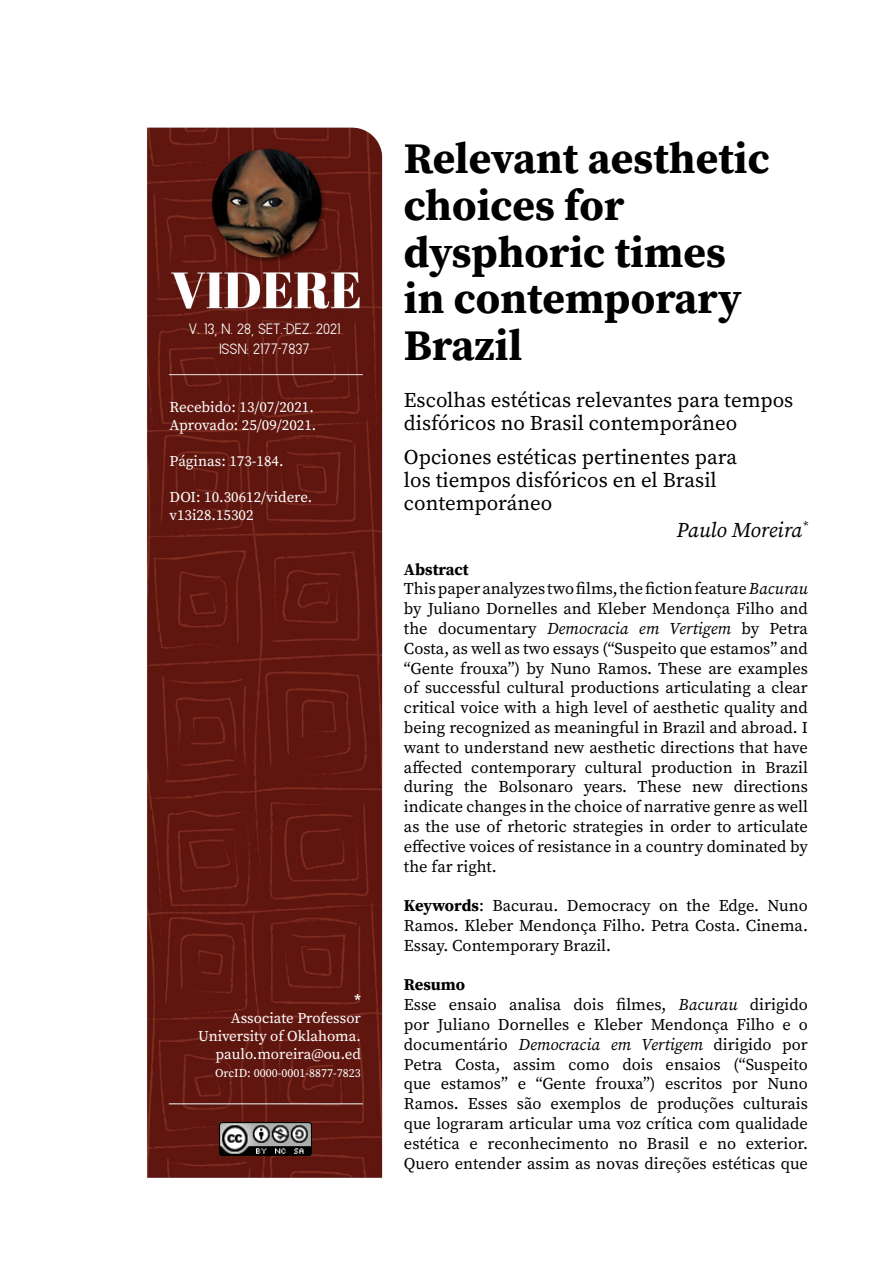
<style>
.page{position:relative;width:893px;height:1263px;background:#fff}
.page>*{position:absolute;margin:0;border:0;box-sizing:border-box;transform-origin:0 0}
.t1{font:43.5px/47px "Source Serif Variable";letter-spacing:.02em;color:#000}
.t2{font:21px/22.6px "Source Serif Variable";color:#000}
.t3{font:italic 21px "Source Serif Variable";letter-spacing:-.01em;color:#000}
.t4{font:16.5px/19.8px "Source Serif Variable";color:#000}
.t5{font:15px/18px "Source Serif Variable";color:#fff}
.t6{font:12px/20.4px "Less";color:#fff;text-align:center}
.t7{font:12px "Source Serif Variable";letter-spacing:.005em;color:#fff}
.s1{font-style:italic}
</style>
<div class="page">
<img style="left:147px;top:127px;width:236px;height:1051px">
<img style="left:219px;top:1123px;width:92px;height:32px">
<p class="t6" style="left:189px;top:320px;width:153px">V. 13, N. 28, SET.-DEZ. 2021<br>ISSN: 2177-7837</p>
<p class="t5" style="left:170px;top:398px;width:148px">Recebido: 13/07/2021.<br>Aprovado: 25/09/2021.</p>
<p class="t5" style="left:170px;top:452px;width:115px">Páginas: 173-184.</p>
<p class="t5" style="left:170px;top:488px;width:144px">DOI: 10.30612/videre. v13i28.15302</p>
<p class="t5" style="left:198px;top:991px;width:164px;text-align:right">*<br>Associate Professor<br>University of Oklahoma. paulo.moreira@ou.ed</p>
<p class="t7" style="left:215px;top:1065px;width:147px">OrcID: 0000-0001-8877-7823</p>
<h1 class="t1" style="left:404px;top:135px;width:366px">Relevant aesthetic choices for dysphoric times in contemporary<br>Brazil</h1>
<p class="t2" style="left:404px;top:389px;width:391px">Escolhas estéticas relevantes para tempos disfóricos no Brasil contemporâneo</p>
<p class="t2" style="left:404px;top:446px;width:335px">Opciones estéticas pertinentes para los tiempos disfóricos en el Brasil contemporáneo</p>
<p class="t3" style="left:676px;top:515px;width:133px">Paulo Moreira<sup>*</sup></p>
<p class="t4" style="left:404px;top:559px;width:405px">Abstract<br>This paper analyzes two films, the fiction feature <span class="s1">Bacurau </span>by Juliano Dornelles and Kleber Mendonça Filho and the documentary <span class="s1">Democracia em Vertigem</span> by Petra Costa, as well as two essays (“Suspeito que estamos” and “Gente frouxa”) by Nuno Ramos. These are examples of successful cultural productions articulating a clear critical voice with a high level of aesthetic quality and being recognized as meaningful in Brazil and abroad. I want to understand new aesthetic directions that have affected contemporary cultural production in Brazil during the Bolsonaro years. These new directions indicate changes in the choice of narrative genre as well as the use of rhetoric strategies in order to articulate effective voices of resistance in a country dominated by the far right.</p>
<p class="t4" style="left:404px;top:896px;width:405px;text-align:justify">Keywords: Bacurau. Democracy on the Edge. Nuno Ramos. Kleber Mendonça Filho. Petra Costa. Cinema.<br>Essay. Contemporary Brazil.</p>
<p class="t4" style="left:404px;top:975px;width:405px">Resumo<br>Esse ensaio analisa dois filmes, <span class="s1">Bacurau</span> dirigido por Juliano Dornelles e Kleber Mendonça Filho e o documentário <span class="s1">Democracia em Vertigem</span> dirigido por Petra Costa, assim como dois ensaios (“Suspeito que estamos” e “Gente frouxa”) escritos por Nuno Ramos. Esses são exemplos de produções culturais que lograram articular uma voz crítica com qualidade estética e reconhecimento no Brasil e no exterior.<br>Quero entender assim as novas direções estéticas que</p>
</div>
